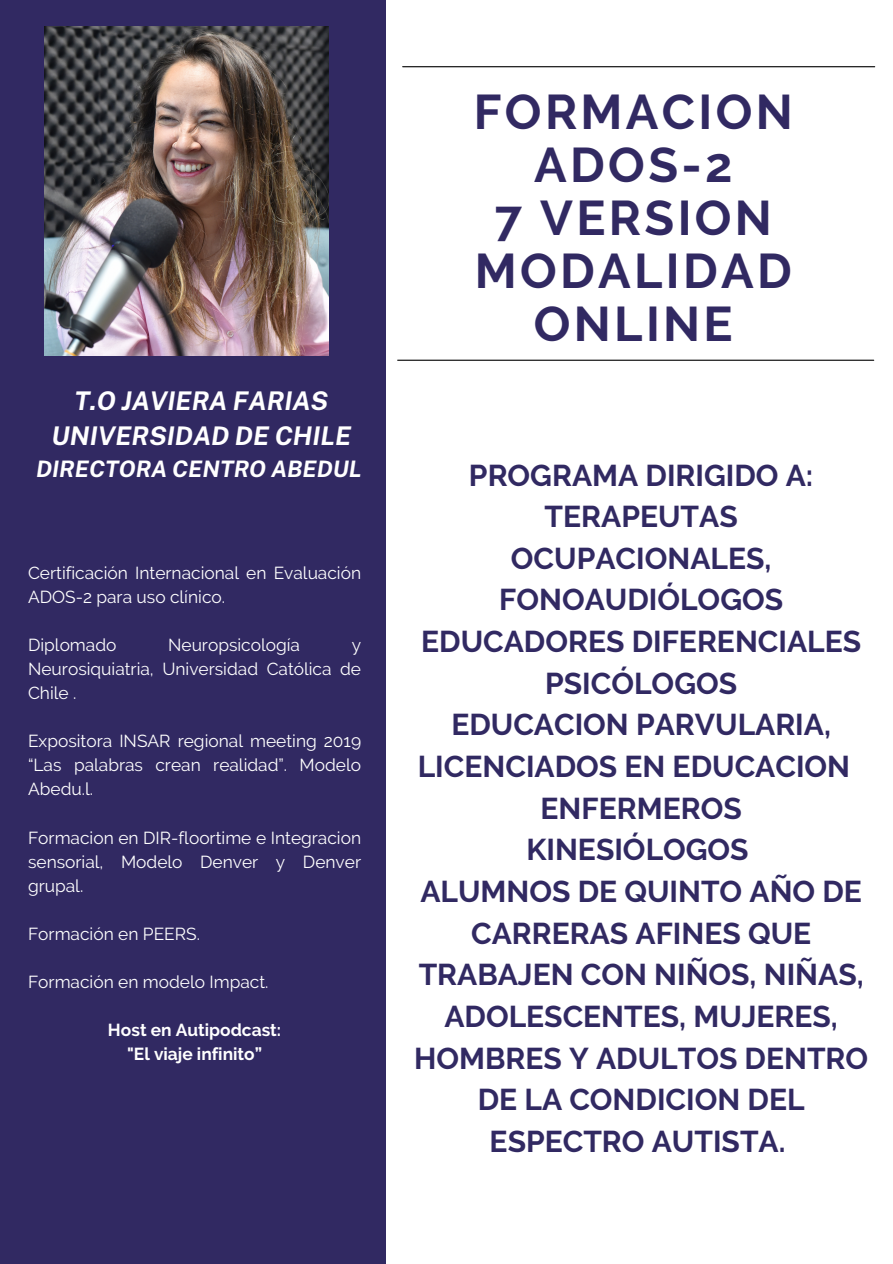
<style>
.page{position:relative;width:893px;height:1264px;background:#fff}
.page>*{position:absolute;margin:0;border:0;box-sizing:border-box;transform-origin:0 0}
.t1{font:700 48.6px/52.8px "Raleway";letter-spacing:.07em;color:#312962;text-align:center}
.t2{font:700 30px/41.7px "Raleway";color:#312962;text-align:center}
.t3{font:italic 700 25.65px/34.8px "Public Sans";color:#fff;text-align:center}
.t4{font:italic 700 22.65px "Public Sans";color:#fff}
.t5{font:17.4px/24px "Raleway";color:#fff;text-align:justify}
.t6{font:700 17.4px/24px "Raleway";color:#fff;text-align:center}
</style>
<div class="page">
<div style="left:0;top:0;width:386px;height:1263px;background:#312962"></div>
<hr style="left:402px;top:66px;width:472px;height:1px;background:#000">
<hr style="left:397px;top:359px;width:476px;height:2px;background:#000">
<img style="left:44px;top:27px;width:285px;height:328px">
<h3 class="t3" style="left:52px;top:383px;width:301px">T.O JAVIERA FARIAS<br>UNIVERSIDAD DE CHILE</h3>
<h3 class="t4" style="left:36px;top:456px;width:327px">DIRECTORA CENTRO ABEDUL</h3>
<p class="t5" style="left:28px;top:561px;width:334px">Certificación Internacional en Evaluación<br>ADOS-2 para uso clínico.</p>
<p class="t5" style="left:28px;top:633px;width:90px">Diplomado</p>
<p class="t5" style="left:168px;top:633px;width:133px">Neuropsicología</p>
<p class="t5" style="left:28px;top:633px;width:334px;text-indent:323px">y Neurosiquiatria, Universidad Católica de Chile .</p>
<p class="t5" style="left:28px;top:729px;width:334px">Expositora INSAR regional meeting 2019 “Las palabras crean realidad”. Modelo Abedu.l.</p>
<p class="t5" style="left:28px;top:825px;width:334px">Formacion en DIR-floortime e Integracion sensorial, Modelo Denver y Denver grupal.</p>
<h4 class="t5" style="left:28px;top:921px;width:173px">Formación en PEERS.</h4>
<h1 class="t5" style="left:28px;top:969px;width:242px">Formación en modelo Impact.</h1>
<h2 class="t6" style="left:108px;top:1017px;width:175px">Host en Autipodcast: "El viaje infinito”</h2>
<p class="t1" style="left:473px;top:86px;width:321px">FORMACION<br>ADOS-2<br>7 VERSION<br>MODALIDAD<br>ONLINE</p>
<p class="t2" style="left:414px;top:454px;width:455px">PROGRAMA DIRIGIDO A:<br>TERAPEUTAS<br>OCUPACIONALES,<br>FONOAUDIÓLOGOS<br>EDUCADORES DIFERENCIALES<br>PSICÓLOGOS<br>EDUCACION PARVULARIA,<br>LICENCIADOS EN EDUCACION<br>ENFERMEROS<br>KINESIÓLOGOS<br>ALUMNOS DE QUINTO AÑO DE<br>CARRERAS AFINES QUE<br>TRABAJEN CON NIÑOS, NIÑAS,<br>ADOLESCENTES, MUJERES,<br>HOMBRES Y ADULTOS DENTRO<br>DE LA CONDICION DEL<br>ESPECTRO AUTISTA.</p>
</div>
